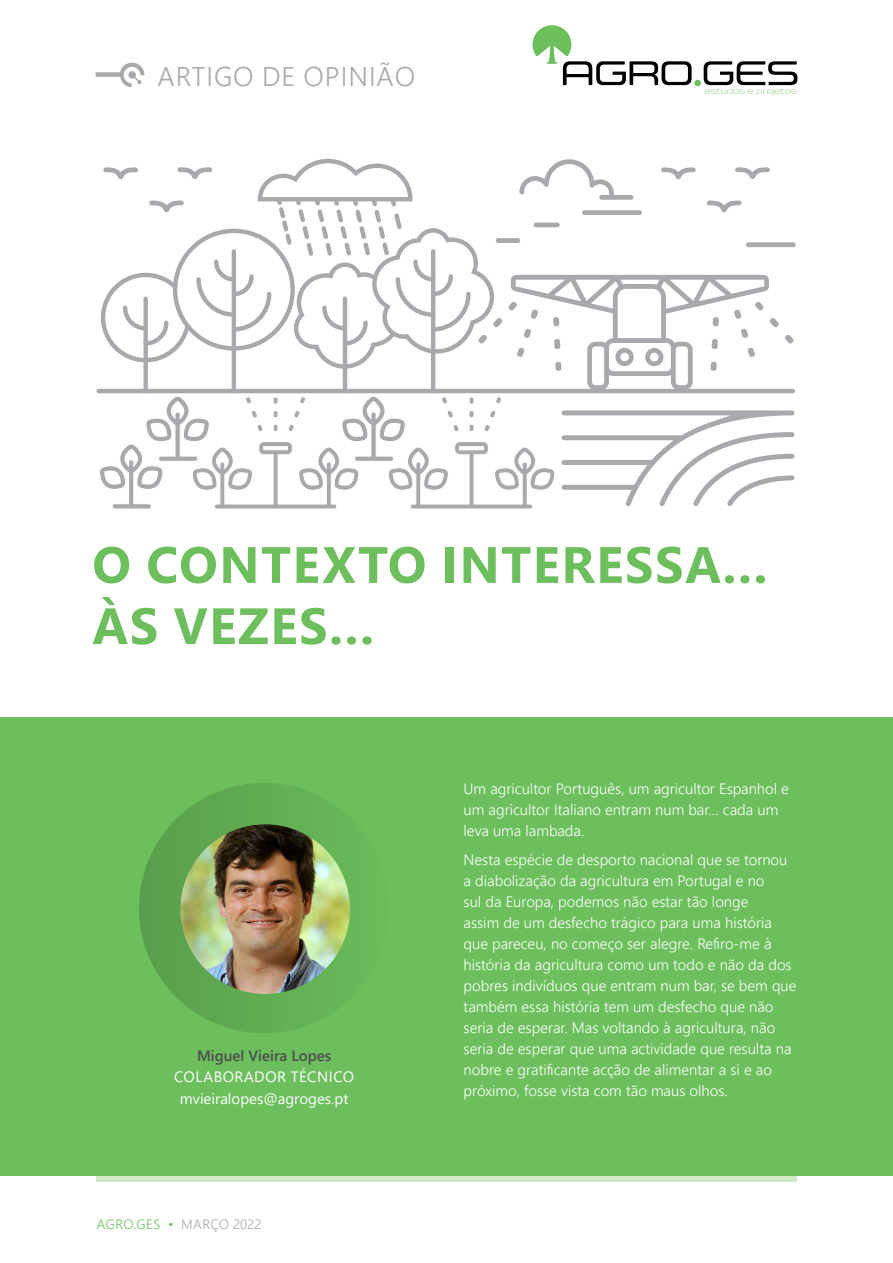
<style>
.page{position:relative;width:893px;height:1263px;background:#fff}
.page>*{position:absolute;margin:0;border:0;box-sizing:border-box;transform-origin:0 0}
.t1{font:700 51px/61.2px "Segoe UI";letter-spacing:.03em;color:#6cbf5c}
.t2{font:300 27px "Segoe UI";letter-spacing:.035em;color:#a7a9ac}
.t3{font:300 15px/21px "Segoe UI";color:#fff}
.t4{font:15px/21.8px "Segoe UI";color:#fff;text-align:center}
.t5{font:600 15px "Segoe UI";color:#4d4d4f}
.t6{font:300 13.5px "Segoe UI";letter-spacing:.025em;color:#6cbf5c}
.s1{color:#a7a9ac}
</style>
<div class="page">
<svg style="left:532px;top:25px;width:160px;height:60px"></svg>
<svg style="left:704px;top:61px;width:93px;height:35px"></svg>
<div style="left:694px;top:80px;width:7px;height:6px;background:#6cbf5c;border-radius:50%"></div>
<svg style="left:96px;top:63px;width:48px;height:24px"></svg>
<div style="left:96px;top:1176px;width:700px;height:6px;background:#d1e8c9"></div>
<div style="left:0;top:718px;width:893px;height:458px;background:#6cbf5c"></div>
<div style="left:139px;top:783px;width:250px;height:250px;background:linear-gradient(to right,#589d4c,#6abc5b);border-radius:50%"></div>
<img style="left:180px;top:824px;width:170px;height:170px;border-radius:85px">
<svg style="left:96px;top:158px;width:700px;height:351px"></svg>
<h2 class="t2" style="left:158px;top:51px;width:259px">ARTIGO DE OPINIÃO</h2>
<h1 class="t1" style="left:92px;top:530px;width:677px">O CONTEXTO INTERESSA…<br>ÀS VEZES…</h1>
<p class="t5" style="left:197px;top:1041px;width:136px">Miguel Vieira Lopes</p>
<p class="t4" style="left:174px;top:1065px;width:181px">COLABORADOR TÉCNICO mvieiralopes@agroges.pt</p>
<p class="t6" style="left:97px;top:1211px;width:166px">AGRO.GES • <span class="s1">MARÇO 2022</span></p>
<p class="t3" style="left:464px;top:776px;width:327px">Um agricultor Português, um agricultor Espanhol e um agricultor Italiano entram num bar… cada um leva uma lambada.</p>
<p class="t3" style="left:464px;top:848px;width:334px">Nesta espécie de desporto nacional que se tornou a diabolização da agricultura em Portugal e no<br>sul da Europa, podemos não estar tão longe<br>assim de um desfecho trágico para uma história que pareceu, no começo ser alegre. Refiro-me à história da agricultura como um todo e não da dos pobres indivíduos que entram num bar, se bem que também essa história tem um desfecho que não seria de esperar. Mas voltando à agricultura, não seria de esperar que uma actividade que resulta na nobre e gratificante acção de alimentar a si e ao próximo, fosse vista com tão maus olhos.</p>
</div>
